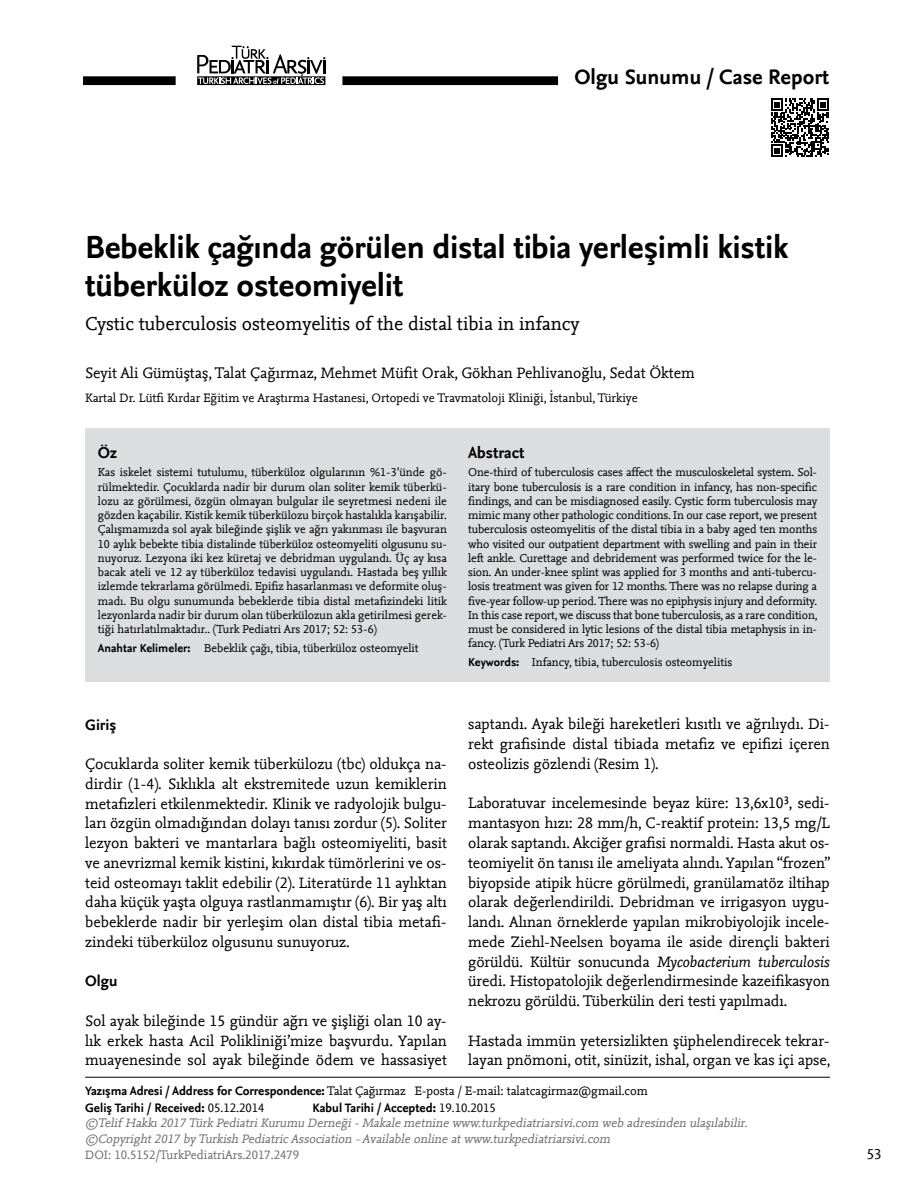
<style>
.page{position:relative;width:915px;height:1191px;background:#fff}
.page>*{position:absolute;margin:0;border:0;box-sizing:border-box;transform-origin:0 0}
.t1{font:700 33px/37.5px "Nexus Sans TF";letter-spacing:-.01em;color:#000}
.t2{font:700 21.75px "Nexus Sans TF";color:#000}
.t3{font:19.5px "Nexus Mix TF";color:#000}
.t4{font:700 16.5px "Nexus Sans TF";color:#000}
.t5{font:15.75px/19.8px "Nexus Mix TF";color:#000;text-align:justify}
.t6{font:700 15.75px "Nexus Sans TF";color:#000}
.t7{font:15px "Nexus Mix TF";color:#000}
.t8{font:italic 12.75px/15.6px "Nexus Mix TF";color:#6d6e71}
.t9{font:12.75px "Nexus Mix TF";color:#000}
.t10{font:700 12.75px "Nexus Sans TF";color:#000}
.t11{font:12.75px "Nexus Mix TF";color:#6d6e71}
.t12{font:12px/14.2px "Nexus Mix TF";color:#000;text-align:justify}
.s1{font-family:"Nexus Sans TF";font-weight:700}
.s2{font-style:italic}
.s3{font-family:"Nexus Mix TF";font-weight:400}
</style>
<div class="page">
<div style="left:85px;top:428px;width:744px;height:254px;background:#dcddde"></div>
<svg style="left:342px;top:76px;width:216px;height:9px;background:#090909"></svg>
<svg style="left:83px;top:76px;width:92px;height:9px"></svg>
<svg style="left:197px;top:46px;width:128px;height:39px"></svg>
<svg style="left:771px;top:98px;width:57px;height:59px"></svg>
<hr style="left:85px;top:1077px;width:744px;height:1px;background:#000">
<h2 class="t2" style="left:574px;top:64px;width:256px">Olgu Sunumu / Case Report</h2>
<h1 class="t1" style="left:85px;top:228px;width:704px">Bebeklik çağında görülen distal tibia yerleşimli kistik tüberküloz osteomiyelit</h1>
<h3 class="t3" style="left:85px;top:311px;width:495px">Cystic tuberculosis osteomyelitis of the distal tibia in infancy</h3>
<h3 class="t5" style="left:85px;top:363px;width:611px">Seyit Ali Gümüştaş, Talat Çağırmaz, Mehmet Müfit Orak, Gökhan Pehlivanoğlu, Sedat Öktem</h3>
<p class="t9" style="left:85px;top:390px;width:554px">Kartal Dr. Lütfi Kırdar Eğitim ve Araştırma Hastanesi, Ortopedi ve Travmatoloji Kliniği, İstanbul, Türkiye</p>
<h3 class="t4" style="left:98px;top:442px;width:21px">Öz</h3>
<p class="t12" style="left:98px;top:465px;width:350px">Kas iskelet sistemi tutulumu, tüberküloz olgularının %1-3’ünde gö&shy;rülmektedir. Çocuklarda nadir bir durum olan soliter kemik tüberkü&shy;lozu az görülmesi, özgün olmayan bulgular ile seyretmesi nedeni ile gözden kaçabilir. Kistik kemik tüberkülozu birçok hastalıkla karışabilir.<br>Çalışmamızda sol ayak bileğinde şişlik ve ağrı yakınması ile başvuran 10 aylık bebekte tibia distalinde tüberküloz osteomyeliti olgusunu su&shy;nuyoruz. Lezyona iki kez küretaj ve debridman uygulandı. Üç ay kısa bacak ateli ve 12 ay tüberküloz tedavisi uygulandı. Hastada beş yıllık izlemde tekrarlama görülmedi. Epifiz hasarlanması ve deformite oluş&shy;madı. Bu olgu sunumunda bebeklerde tibia distal metafizindeki litik lezyonlarda nadir bir durum olan tüberkülozun akla getirilmesi gerek&shy;tiği hatırlatılmaktadır.. (Turk Pediatri Ars 2017; 52: 53-6)</p>
<p class="t12" style="left:98px;top:640px;width:322px"><span class="s1">Anahtar Kelimeler:</span> Bebeklik çağı, tibia, tüberküloz osteomyelit</p>
<h3 class="t6" style="left:85px;top:714px;width:33px">Giriş</h3>
<p class="t5" style="left:85px;top:754px;width:363px">Çocuklarda soliter kemik tüberkülozu (tbc) oldukça na&shy;dirdir (1-4). Sıklıkla alt ekstremitede uzun kemiklerin metafizleri etkilenmektedir. Klinik ve radyolojik bulgu&shy;ları özgün olmadığından dolayı tanısı zordur (5). Soliter lezyon bakteri ve mantarlara bağlı osteomiyeliti, basit ve anevrizmal kemik kistini, kıkırdak tümörlerini ve os&shy;teid osteomayı taklit edebilir (2). Literatürde 11 aylıktan daha küçük yaşta olguya rastlanmamıştır (6). Bir yaş altı bebeklerde nadir bir yerleşim olan distal tibia metafi&shy;zindeki tüberküloz olgusunu sunuyoruz.</p>
<h3 class="t6" style="left:85px;top:971px;width:34px">Olgu</h3>
<h3 class="t5" style="left:85px;top:1010px;width:363px">Sol ayak bileğinde 15 gündür ağrı ve şişliği olan 10 ay&shy;lık erkek hasta Acil Polikliniği’mize başvurdu. Yapılan muayenesinde sol ayak bileğinde ödem ve hassasiyet</h3>
<h3 class="t4" style="left:468px;top:442px;width:58px">Abstract</h3>
<p class="t12" style="left:468px;top:465px;width:351px">One-third of tuberculosis cases affect the musculoskeletal system. Sol&shy;itary bone tuberculosis is a rare condition in infancy, has non-specific findings, and can be misdiagnosed easily. Cystic form tuberculosis may mimic many other pathologic conditions. In our case report, we present tuberculosis osteomyelitis of the distal tibia in a baby aged ten months who visited our outpatient department with swelling and pain in their left ankle. Curettage and debridement was performed twice for the le&shy;sion. An under-knee splint was applied for 3 months and anti-tubercu&shy;losis treatment was given for 12 months. There was no relapse during a five-year follow-up period. There was no epiphysis injury and deformity.<br>In this case report, we discuss that bone tuberculosis, as a rare condition, must be considered in lytic lesions of the distal tibia metaphysis in in&shy;fancy. (Turk Pediatri Ars 2017; 52: 53-6)</p>
<p class="t12" style="left:468px;top:654px;width:265px"><span class="s1">Keywords:</span> Infancy, tibia, tuberculosis osteomyelitis</p>
<h3 class="t5" style="left:468px;top:714px;width:363px">saptandı. Ayak bileği hareketleri kısıtlı ve ağrılıydı. Di&shy;rekt grafisinde distal tibiada metafiz ve epifizi içeren osteolizis gözlendi (Resim 1).</h3>
<p class="t5" style="left:468px;top:793px;width:364px">Laboratuvar incelemesinde beyaz küre: 13,6x10³, sedi&shy;mantasyon hızı: 28 mm/h, C-reaktif protein: 13,5 mg/L olarak saptandı. Akciğer grafisi normaldi. Hasta akut os&shy;teomiyelit ön tanısı ile ameliyata alındı. Yapılan “frozen” biyopside atipik hücre görülmedi, granülamatöz iltihap olarak değerlendirildi. Debridman ve irrigasyon uygu&shy;landı. Alınan örneklerde yapılan mikrobiyolojik incele&shy;mede Ziehl-Neelsen boyama ile aside dirençli bakteri görüldü. Kültür sonucunda <span class="s2">Mycobacterium tuberculosis </span>üredi. Histopatolojik değerlendirmesinde kazeifikasyon nekrozu görüldü. Tüberkülin deri testi yapılmadı.</p>
<h3 class="t5" style="left:468px;top:1030px;width:363px">Hastada immün yetersizlikten şüphelendirecek tekrar&shy;layan pnömoni, otit, sinüzit, ishal, organ ve kas içi apse,</h3>
<p class="t9" style="left:85px;top:1082px;width:564px"><span class="s1">Yazışma Adresi / Address for Correspondence:</span> Talat Çağırmaz E-posta / E-mail: talatcagirmaz@gmail.com</p>
<p class="t10" style="left:85px;top:1099px;width:181px">Geliş Tarihi / Received: <span class="s3">05.12.2014</span></p>
<p class="t10" style="left:312px;top:1099px;width:185px">Kabul Tarihi / Accepted: <span class="s3">19.10.2015</span></p>
<p class="t8" style="left:85px;top:1115px;width:666px">©Telif Hakkı2017 Türk PediatriKurumu Derneği-Makale metnine www.turkpediatriarsivi.com web adresinden ulaşılabilir. ©Copyright2017 by Turkish Pediatric Association -Available online atwww.turkpediatriarsivi.com</p>
<p class="t11" style="left:85px;top:1146px;width:215px">DOI: 10.5152/TurkPediatriArs.2017.2479</p>
<p class="t7" style="left:866px;top:1145px;width:16px">53</p>
</div>
